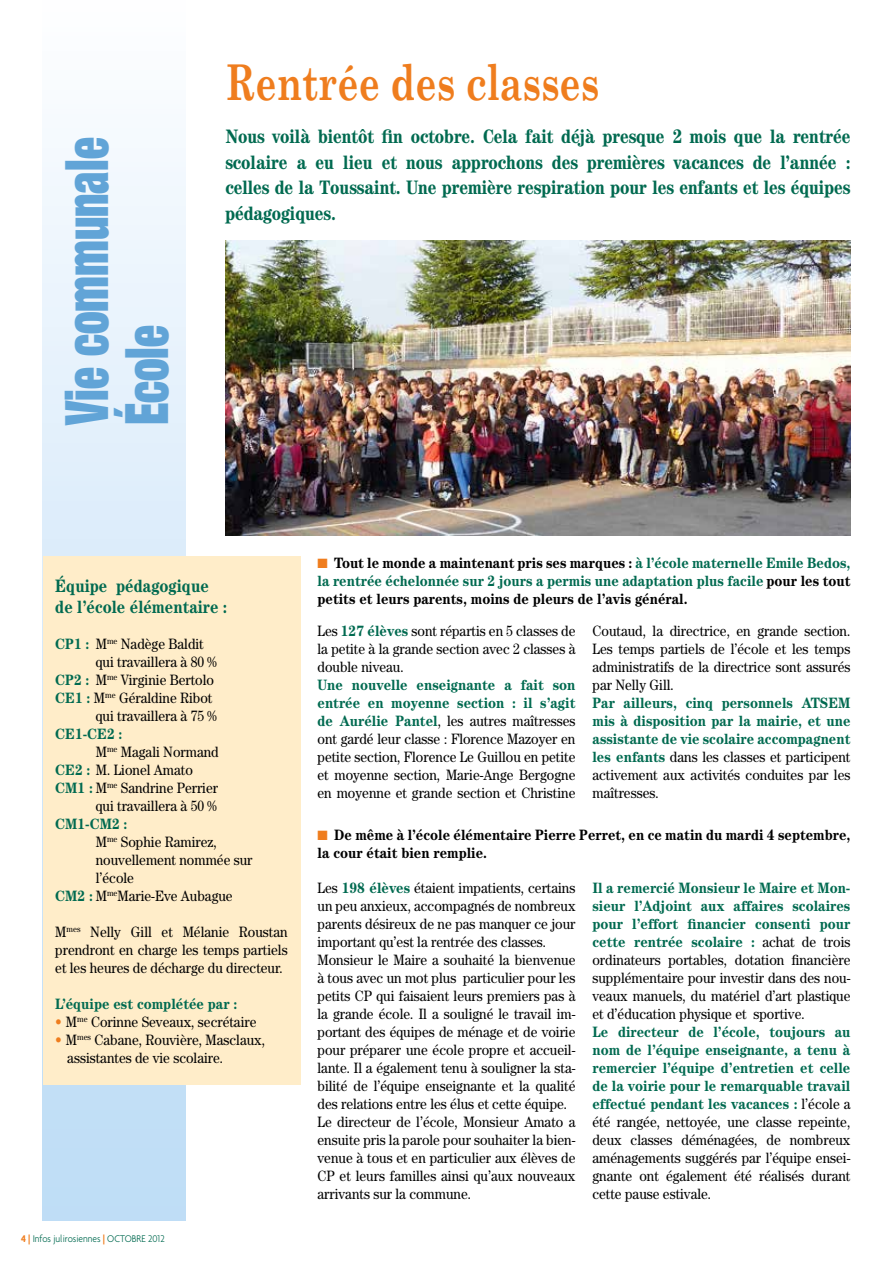
<style>
.page{position:relative;width:893px;height:1263px;background:#fff}
.page>*{position:absolute;margin:0;border:0;box-sizing:border-box;transform-origin:0 0}
.t1{font:900 expanded 60px/60px "Helvetica Neue";color:#61a4d7;scale:.75 1}
.t2{font:700 49.5px "Century Schoolbook";color:#ef7d1e;scale:.75 1}
.t3{font:700 condensed 19.5px/25.5px "Century";color:#006a50;text-align:justify}
.t4{font:700 18px/21.6px "Century";color:#006a50;scale:.85 1}
.t5{font:15px/18px "Century";color:#000;text-align:justify;scale:.9 1}
.t6{font:700 15px/18px "Century";color:#000;text-align:justify;scale:.9 1}
.t7{font:700 15px/18px "Century";color:#006a50;text-align:justify;scale:.9 1}
.t8{font:300 10.5px "Agenda";color:#006a50;scale:.9 1}
.s1{font-weight:700;color:#006a50}
.s2{font-weight:700;color:#ef7d1e}
.s3{color:#ef7d1e}
.s4{color:#006a50}
.s5{font-weight:400;color:#000}
</style>
<div class="page">
<svg style="left:43px;top:148px;width:142px;height:1072px"></svg>
<div style="left:43px;top:556px;width:257px;height:529px;background:#ffedc9"></div>
<img style="left:225px;top:240px;width:625px;height:295px">
<h1 class="t1" style="left:55px;top:425px;width:385px;rotate:-90deg">Vie communale<br>École</h1>
<h2 class="t2" style="left:225px;top:53px;width:500px">Rentrée des classes</h2>
<p class="t3" style="left:225px;top:124px;width:627px">Nous voilà bientôt fin octobre. Cela fait déjà presque 2 mois que la rentrée scolaire a eu lieu et nous approchons des premières vacances de l’année : celles de la Toussaint. Une première respiration pour les enfants et les équipes pédagogiques.</p>
<p class="t4" style="left:55px;top:574px;width:204px">Équipe pédagogique de l’école élémentaire :</p>
<p class="t5" style="left:55px;top:635px;width:167px"><span class="s1">CP1 :</span> M<sup>me</sup> Nadège Baldit</p>
<p class="t5" style="left:96px;top:653px;width:136px">qui travaillera à 80 %</p>
<p class="t5" style="left:55px;top:671px;width:178px"><span class="s1">CP2 :</span> M<sup>me</sup> Virginie Bertolo</p>
<p class="t5" style="left:55px;top:689px;width:176px"><span class="s1">CE1 :</span> M<sup>me</sup> Géraldine Ribot</p>
<p class="t5" style="left:96px;top:707px;width:136px">qui travaillera à 75 %</p>
<p class="t7" style="left:55px;top:725px;width:76px">CE1-CE2 :</p>
<p class="t5" style="left:96px;top:743px;width:138px">M<sup>me</sup> Magali Normand</p>
<p class="t5" style="left:55px;top:761px;width:154px"><span class="s1">CE2 :</span> M. Lionel Amato</p>
<p class="t5" style="left:55px;top:779px;width:182px"><span class="s1">CM1 :</span> M<sup>me</sup> Sandrine Perrier</p>
<p class="t5" style="left:96px;top:797px;width:136px">qui travaillera à 50 %</p>
<p class="t7" style="left:55px;top:815px;width:82px">CM1-CM2 :</p>
<p class="t5" style="left:96px;top:833px;width:136px">M<sup>me</sup> Sophie Ramirez,</p>
<p class="t5" style="left:96px;top:851px;width:176px">nouvellement nommée sur</p>
<p class="t5" style="left:96px;top:869px;width:44px">l’école</p>
<p class="t5" style="left:55px;top:887px;width:199px"><span class="s1">CM2 :</span> M<sup>me</sup>Marie-Eve Aubague</p>
<p class="t5" style="left:55px;top:923px;width:260px">M<sup>mes</sup> Nelly Gill et Mélanie Roustan prendront en charge les temps partiels et les heures de décharge du directeur.</p>
<p class="t7" style="left:55px;top:995px;width:204px">L’équipe est complétée par :</p>
<p class="t5" style="left:55px;top:1013px;width:225px"><span class="s2">•</span> M<sup>me</sup> Corinne Seveaux, secrétaire</p>
<p class="t5" style="left:67px;top:1031px;width:221px;text-indent:-12px"><span class="s2">•</span> M<sup>mes</sup> Cabane, Rouvière, Masclaux, assistantes de vie scolaire.</p>
<p class="t8" style="left:21px;top:1232px;width:161px"><span class="s2">4 |</span> Infos julirosiennes <span class="s2">|</span> octobre 2012</p>
<p class="t6" style="left:317px;top:554px;width:594px"><span class="s3">■</span> Tout le monde a maintenant pris ses marques : <span class="s4">à l’école maternelle Emile Bedos, la rentrée échelonnée sur 2 jours a permis une adaptation plus facile</span> pour les tout petits et leurs parents, moins de pleurs de l’avis général.</p>
<p class="t5" style="left:317px;top:622px;width:288px">Les <span class="s1">127 élèves</span> sont répartis en 5 classes de la petite à la grande section avec 2 classes à double niveau.</p>
<p class="t5" style="left:317px;top:676px;width:288px"><span class="s1">Une nouvelle enseignante a fait son entrée en moyenne section : il s’agit de Aurélie Pantel</span>, les autres maîtresses ont gardé leur classe : Florence Mazoyer en petite section, Florence Le Guillou en petite et moyenne section, Marie-Ange Bergogne en moyenne et grande section et Christine</p>
<p class="t5" style="left:592px;top:622px;width:288px">Coutaud, la directrice, en grande section.<br>Les temps partiels de l’école et les temps administratifs de la directrice sont assurés par Nelly Gill.</p>
<p class="t7" style="left:592px;top:694px;width:288px">Par ailleurs, cinq personnels ATSEM mis à disposition par la mairie, et une assistante de vie scolaire accompagnent les enfants <span class="s5">dans les classes et participent activement aux activités conduites par les maîtresses.</span></p>
<p class="t6" style="left:317px;top:826px;width:594px"><span class="s3">■</span> De même à l’école élémentaire Pierre Perret, en ce matin du mardi 4 septembre, la cour était bien remplie.</p>
<p class="t5" style="left:592px;top:878px;width:288px"><span class="s1">Il a remercié Monsieur le Maire et Mon&shy;sieur l’Adjoint aux affaires scolaires pour l’effort financier consenti pour cette rentrée scolaire :</span> achat de trois ordinateurs portables, dotation financière supplémentaire pour investir dans des nou&shy;veaux manuels, du matériel d’art plastique et d’éducation physique et sportive.</p>
<p class="t5" style="left:592px;top:1022px;width:288px"><span class="s1">Le directeur de l’école, toujours au nom de l’équipe enseignante, a tenu à remercier l’équipe d’entretien et celle de la voirie pour le remarquable travail effectué pendant les vacances :</span> l’école a été rangée, nettoyée, une classe repeinte, deux classes déménagées, de nombreux aménagements suggérés par l’équipe ensei&shy;gnante ont également été réalisés durant cette pause estivale.</p>
<p class="t5" style="left:317px;top:878px;width:288px;text-align:left">Les <span class="s1">198 élèves</span> étaient impatients, certains un peu anxieux, accompagnés de nombreux parents désireux de ne pas manquer ce jour important qu’est la rentrée des classes.<br>Monsieur le Maire a souhaité la bienvenue à tous avec un mot plus particulier pour les petits CP qui faisaient leurs premiers pas à la grande école. Il a souligné le travail im&shy;portant des équipes de ménage et de voirie pour préparer une école propre et accueil&shy;lante. Il a également tenu à souligner la sta&shy;bilité de l’équipe enseignante et la qualité des relations entre les élus et cette équipe.<br>Le directeur de l’école, Monsieur Amato a ensuite pris la parole pour souhaiter la bien&shy;venue à tous et en particulier aux élèves de CP et leurs familles ainsi qu’aux nouveaux arrivants sur la commune.</p>
</div>
